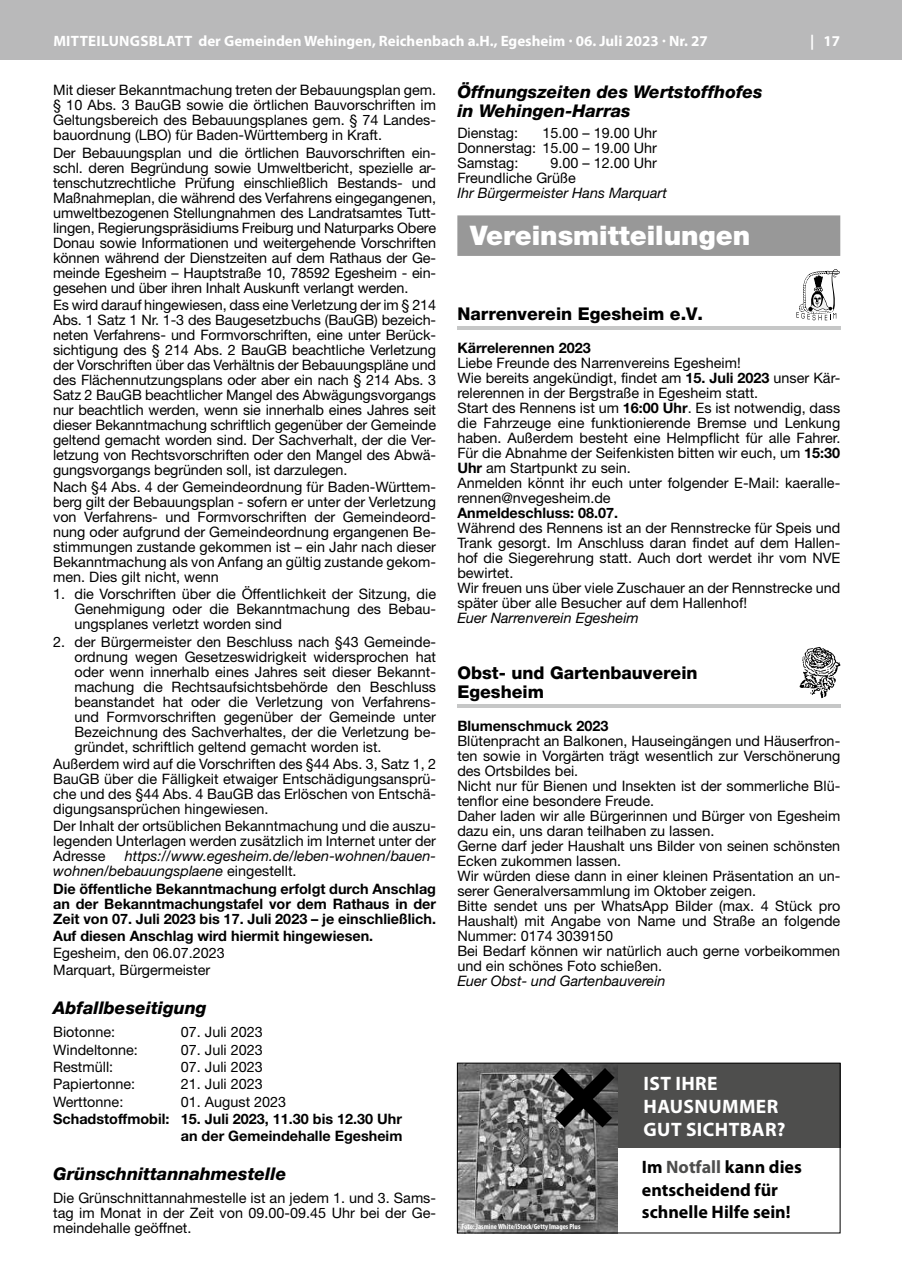
<style>
.page{position:relative;width:902px;height:1280px;background:#fff}
.page>*{position:absolute;margin:0;border:0;box-sizing:border-box;transform-origin:0 0}
.t1{font:900 27px "Helvetica Neue LT Pro";color:#fff}
.t2{font:700 19.5px/23.4px "Myriad Pro";letter-spacing:.02em;color:#fff}
.t3{font:700 18px/22.5px "Myriad Pro";color:#000}
.t4{font:italic 800 17.55px/19.2px "Helvetica Neue LT Pro";color:#000}
.t5{font:800 17.55px/19.2px "Helvetica Neue LT Pro";color:#000}
.t6{font:700 15px "Myriad Pro";color:#fff}
.t7{font:14.4px/15px "Helvetica Neue LT Pro";color:#000;text-align:justify}
.t8{font:700 14.4px/15px "Helvetica Neue LT Pro";color:#000;text-align:justify}
.t9{font:italic 14.4px/15px "Helvetica Neue LT Pro";color:#000}
.t10{font:700 condensed 7.5px "Myriad Pro";color:#fff}
.s1{font-weight:700}
.s2{font-style:normal}
.s3{color:#4e4e4d}
</style>
<div class="page">
<div style="left:0;top:0;width:901px;height:60px;background:#b9b9ba"></div>
<div style="left:457px;top:215px;width:383px;height:41px;background:#989898"></div>
<svg style="left:796px;top:269px;width:43px;height:51px"></svg>
<hr style="left:457px;top:327px;width:383px;height:3px;background:#c6c7c7">
<svg style="left:799px;top:647px;width:41px;height:51px"></svg>
<hr style="left:457px;top:704px;width:383px;height:4px;background:#c6c7c7">
<div style="left:618px;top:1063px;width:222px;height:85px;background:#4e4e4d"></div>
<img style="left:459px;top:1065px;width:159px;height:166px">
<div style="left:457px;top:1063px;width:383px;height:170px;border:1px solid #000"></div>
<svg style="left:538px;top:1062px;width:90px;height:80px;background:#515151"></svg>
<p class="t6" style="left:53px;top:31px;width:656px">MITTEILUNGSBLATT der Gemeinden Wehingen, Reichenbach a.H., Egesheim · 06. Juli 2023 · Nr. 27</p>
<p class="t6" style="left:810px;top:31px;width:31px">| 17</p>
<p class="t7" style="left:53px;top:82px;width:384px">Mit dieser Bekanntmachung treten der Bebauungsplan gem. § 10 Abs. 3 BauGB sowie die örtlichen Bauvorschriften im Geltungsbereich des Bebauungsplanes gem. § 74 Landes&shy;bauordnung (LBO) für Baden-Württemberg in Kraft.</p>
<p class="t7" style="left:53px;top:145px;width:384px">Der Bebauungsplan und die örtlichen Bauvorschriften ein&shy;schl. deren Begründung sowie Umweltbericht, spezielle ar&shy;tenschutzrechtliche Prüfung einschließlich Bestands- und Maßnahmeplan, die während des Verfahrens eingegangenen, umweltbezogenen Stellungnahmen des Landratsamtes Tutt&shy;lingen, Regierungspräsidiums Freiburg und Naturparks Obere Donau sowie Informationen und weitergehende Vorschriften können während der Dienstzeiten auf dem Rathaus der Ge&shy;meinde Egesheim – Hauptstraße 10, 78592 Egesheim - ein&shy;gesehen und über ihren Inhalt Auskunft verlangt werden.</p>
<p class="t7" style="left:53px;top:297px;width:384px">Es wird darauf hingewiesen, dass eine Verletzung der im § 214<br>Abs. 1 Satz 1 Nr. 1-3 des Baugesetzbuchs (BauGB) bezeich&shy;neten Verfahrens- und Formvorschriften, eine unter Berück&shy;sichtigung des § 214 Abs. 2 BauGB beachtliche Verletzung der Vorschriften über das Verhältnis der Bebauungspläne und des Flächennutzungsplans oder aber ein nach § 214 Abs. 3<br>Satz 2 BauGB beachtlicher Mangel des Abwägungsvorgangs nur beachtlich werden, wenn sie innerhalb eines Jahres seit dieser Bekanntmachung schriftlich gegenüber der Gemeinde geltend gemacht worden sind. Der Sachverhalt, der die Ver&shy;letzung von Rechtsvorschriften oder den Mangel des Abwä&shy;gungsvorgangs begründen soll, ist darzulegen.</p>
<p class="t7" style="left:53px;top:479px;width:384px">Nach §4 Abs. 4 der Gemeindeordnung für Baden-Württem&shy;berg gilt der Bebauungsplan - sofern er unter der Verletzung von Verfahrens- und Formvorschriften der Gemeindeord&shy;nung oder aufgrund der Gemeindeordnung ergangenen Be&shy;stimmungen zustande gekommen ist – ein Jahr nach dieser Bekanntmachung als von Anfang an gültig zustande gekom&shy;men. Dies gilt nicht, wenn</p>
<p class="t7" style="left:74px;top:586px;width:363px;text-indent:-21px">1. die Vorschriften über die Öffentlichkeit der Sitzung, die Genehmigung oder die Bekanntmachung des Bebau&shy;ungsplanes verletzt worden sind</p>
<p class="t7" style="left:74px;top:634px;width:363px;text-indent:-21px">2. der Bürgermeister den Beschluss nach §43 Gemeinde&shy;ordnung wegen Gesetzeswidrigkeit widersprochen hat oder wenn innerhalb eines Jahres seit dieser Bekannt&shy;machung die Rechtsaufsichtsbehörde den Beschluss beanstandet hat oder die Verletzung von Verfahrens&shy;und Formvorschriften gegenüber der Gemeinde unter Bezeichnung des Sachverhaltes, der die Verletzung be&shy;gründet, schriftlich geltend gemacht worden ist.</p>
<p class="t7" style="left:53px;top:756px;width:384px">Außerdem wird auf die Vorschriften des §44 Abs. 3, Satz 1, 2<br>BauGB über die Fälligkeit etwaiger Entschädigungsansprü&shy;che und des §44 Abs. 4 BauGB das Erlöschen von Entschä&shy;digungsansprüchen hingewiesen.</p>
<p class="t7" style="left:53px;top:818px;width:384px">Der Inhalt der ortsüblichen Bekanntmachung und die auszu&shy;legenden Unterlagen werden zusätzlich im Internet unter der Adresse</p>
<p class="t4" style="left:457px;top:82px;width:307px">Öffnungszeiten des Wertstoffhofes in Wehingen-Harras</p>
<p class="t7" style="left:457px;top:125px;width:62px">Dienstag:</p>
<p class="t7" style="left:457px;top:125px;width:201px;text-indent:85px">15.00 – 19.00 Uhr Donnerstag: 15.00 – 19.00 Uhr Samstag:</p>
<p class="t7" style="left:457px;top:155px;width:201px;text-indent:93px">9.00 – 12.00 Uhr<br>Freundliche Grüße</p>
<p class="t9" style="left:457px;top:185px;width:211px">Ihr Bürgermeister Hans Marquart</p>
<h1 class="t1" style="left:470px;top:219px;width:282px">Vereinsmitteilungen</h1>
<p class="t5" style="left:457px;top:304px;width:247px">Narrenverein Egesheim e.V.</p>
<p class="t8" style="left:457px;top:340px;width:135px">Kärrelerennen 2023</p>
<p class="t7" style="left:457px;top:355px;width:384px;text-align:left">Liebe Freunde des Narrenvereins Egesheim!<br>Wie bereits angekündigt, findet am <span class="s1">15. Juli 2023</span> unser Kär&shy;relerennen in der Bergstraße in Egesheim statt.<br>Start des Rennens ist um <span class="s1">16:00 Uhr</span>. Es ist notwendig, dass die Fahrzeuge eine funktionierende Bremse und Lenkung haben. Außerdem besteht eine Helmpflicht für alle Fahrer.<br>Für die Abnahme der Seifenkisten bitten wir euch, um <span class="s1">15:30<br>Uhr</span> am Startpunkt zu sein.<br>Anmelden könnt ihr euch unter folgender E-Mail: kaeralle&shy;rennen@nvegesheim.de</p>
<p class="t8" style="left:457px;top:505px;width:162px">Anmeldeschluss: 08.07.</p>
<p class="t7" style="left:457px;top:520px;width:384px;text-align:left">Während des Rennens ist an der Rennstrecke für Speis und Trank gesorgt. Im Anschluss daran findet auf dem Hallen&shy;hof die Siegerehrung statt. Auch dort werdet ihr vom NVE bewirtet.<br>Wir freuen uns über viele Zuschauer an der Rennstrecke und später über alle Besucher auf dem Hallenhof!</p>
<p class="t9" style="left:457px;top:610px;width:183px">Euer Narrenverein Egesheim</p>
<p class="t5" style="left:457px;top:663px;width:242px">Obst- und Gartenbauverein<br>Egesheim</p>
<p class="t8" style="left:457px;top:718px;width:152px">Blumenschmuck 2023</p>
<p class="t7" style="left:457px;top:733px;width:384px;text-align:left">Blütenpracht an Balkonen, Hauseingängen und Häuserfron&shy;ten sowie in Vorgärten trägt wesentlich zur Verschönerung des Ortsbildes bei.<br>Nicht nur für Bienen und Insekten ist der sommerliche Blü&shy;tenflor eine besondere Freude.<br>Daher laden wir alle Bürgerinnen und Bürger von Egesheim dazu ein, uns daran teilhaben zu lassen.<br>Gerne darf jeder Haushalt uns Bilder von seinen schönsten Ecken zukommen lassen.<br>Wir würden diese dann in einer kleinen Präsentation an un&shy;serer Generalversammlung im Oktober zeigen.<br>Bitte sendet uns per WhatsApp Bilder (max. 4 Stück pro Haushalt) mit Angabe von Name und Straße an folgende Nummer: 0174 3039150<br>Bei Bedarf können wir natürlich auch gerne vorbeikommen und ein schönes Foto schießen.</p>
<p class="t9" style="left:457px;top:973px;width:210px">Euer Obst- und Gartenbauverein</p>
<p class="t9" style="left:53px;top:848px;width:384px;text-indent:72px">https://www.egesheim.de/leben-wohnen/bauen&shy;wohnen/bebauungsplaene <span class="s2">eingestellt.</span></p>
<p class="t8" style="left:53px;top:881px;width:384px">Die öffentliche Bekanntmachung erfolgt durch Anschlag an der Bekanntmachungstafel vor dem Rathaus in der Zeit von 07. Juli 2023 bis 17. Juli 2023 – je einschließlich.</p>
<p class="t8" style="left:53px;top:928px;width:321px">Auf diesen Anschlag wird hiermit hingewiesen.</p>
<p class="t7" style="left:53px;top:944px;width:173px;line-height:17.2px">Egesheim, den 06.07.2023<br>Marquart, Bürgermeister</p>
<p class="t4" style="left:53px;top:998px;width:155px">Abfallbeseitigung</p>
<p class="t7" style="left:53px;top:1024px;width:63px">Biotonne:</p>
<p class="t7" style="left:181px;top:1024px;width:83px">07. Juli 2023</p>
<p class="t7" style="left:53px;top:1042px;width:86px">Windeltonne:</p>
<p class="t7" style="left:181px;top:1042px;width:83px">07. Juli 2023</p>
<p class="t7" style="left:53px;top:1059px;width:62px">Restmüll:</p>
<p class="t7" style="left:181px;top:1059px;width:83px">07. Juli 2023</p>
<p class="t7" style="left:53px;top:1076px;width:83px">Papiertonne:</p>
<p class="t7" style="left:181px;top:1076px;width:83px">21. Juli 2023</p>
<p class="t7" style="left:53px;top:1093px;width:72px">Werttonne:</p>
<p class="t7" style="left:181px;top:1093px;width:107px">01. August 2023</p>
<p class="t8" style="left:53px;top:1110px;width:351px;line-height:17.2px;text-align:right">Schadstoffmobil: 15. Juli 2023, 11.30 bis 12.30 Uhr an der Gemeindehalle Egesheim</p>
<p class="t4" style="left:53px;top:1164px;width:235px">Grünschnittannahmestelle</p>
<p class="t7" style="left:53px;top:1190px;width:384px">Die Grünschnittannahmestelle ist an jedem 1. und 3. Sams&shy;tag im Monat in der Zeit von 09.00-09.45 Uhr bei der Ge&shy;meindehalle geöffnet.</p>
<h2 class="t2" style="left:643px;top:1071px;width:143px">IST IHRE<br>HAUSNUMMER<br>GUT SICHTBAR?</h2>
<p class="t3" style="left:642px;top:1155px;width:161px">Im <span class="s3">Notfall</span> kann dies entscheidend für schnelle Hilfe sein!</p>
<p class="t10" style="left:461px;top:1222px;width:120px">Foto: Jasmine White/iStock/Getty Images Plus</p>
</div>
